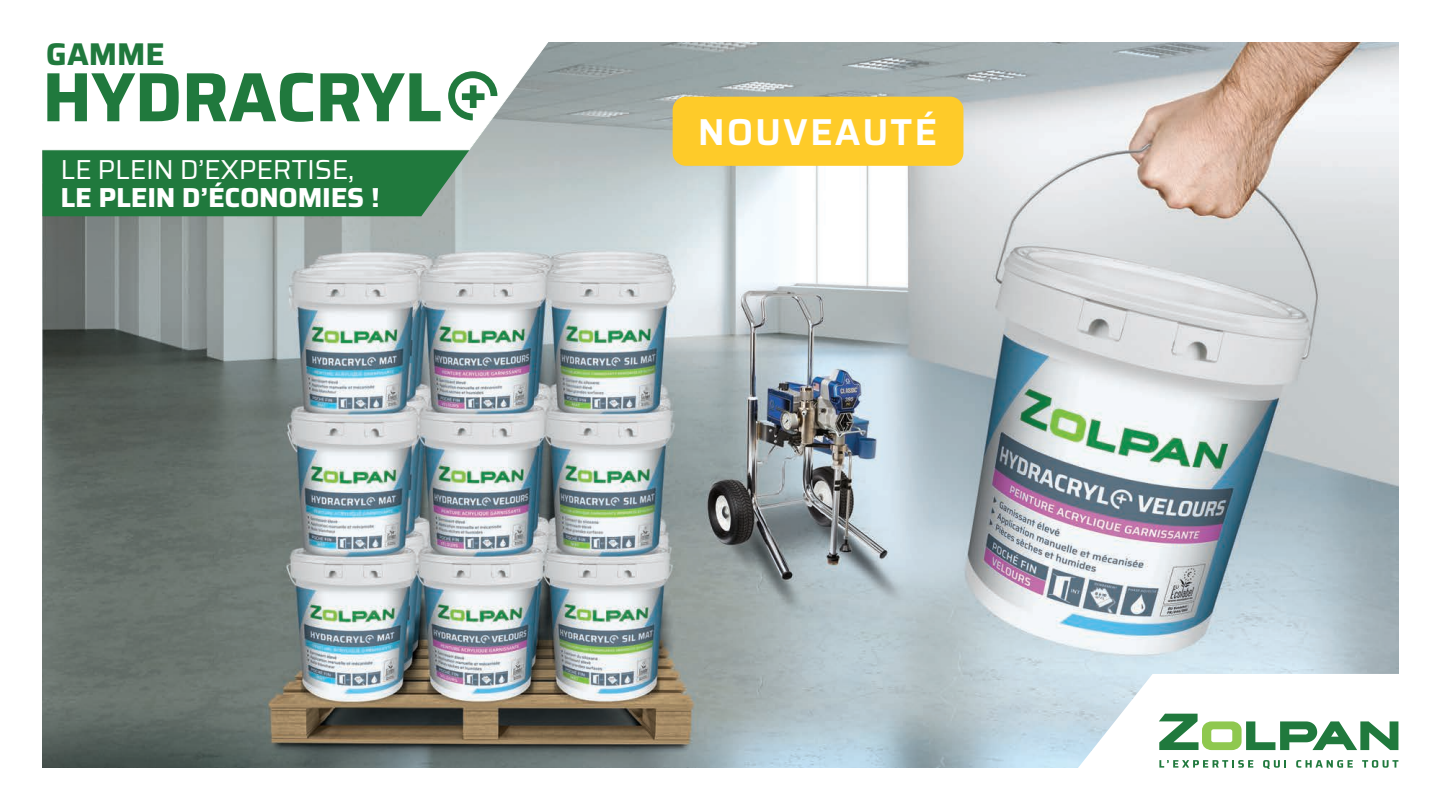
<style>
.page{position:relative;width:1441px;height:810px;background:#fff}
.page>*{position:absolute;margin:0;border:0;box-sizing:border-box;transform-origin:0 0}
.t1{font:700 69.6px "Saira";letter-spacing:-.01em;color:#20793d}
.t2{font:600 37.5px "Saira";letter-spacing:.05em;color:#fff}
.t3{font:700 31.5px "Saira";color:#20793d}
.t4{font:27.45px "Saira";letter-spacing:-.01em;color:#fff}
.t5{font:700 27.45px "Saira";letter-spacing:-.01em;color:#fff}
</style>
<div class="page">
<img style="left:43px;top:43px;width:1355px;height:724px">
<svg style="left:1060px;top:674px;width:339px;height:95px"></svg>
<div style="left:672px;top:97px;width:291px;height:69px;background:#fecb29;border-radius:13px"></div>
<svg style="left:42px;top:150px;width:493px;height:66px;background:#3c8655"></svg>
<svg style="left:42px;top:42px;width:525px;height:108px"></svg>
<svg style="left:448px;top:71px;width:49px;height:49px"></svg>
<p class="t3" style="left:46px;top:30px;width:120px">GAMME</p>
<h1 class="t1" style="left:42px;top:43px;width:401px">HYDRACRYL</h1>
<p class="t4" style="left:61px;top:149px;width:295px">LE PLEIN D’EXPERTISE,</p>
<p class="t5" style="left:61px;top:176px;width:321px">LE PLEIN D’ÉCONOMIES !</p>
<h2 class="t2" style="left:697px;top:103px;width:241px">NOUVEAUTÉ</h2>
</div>
